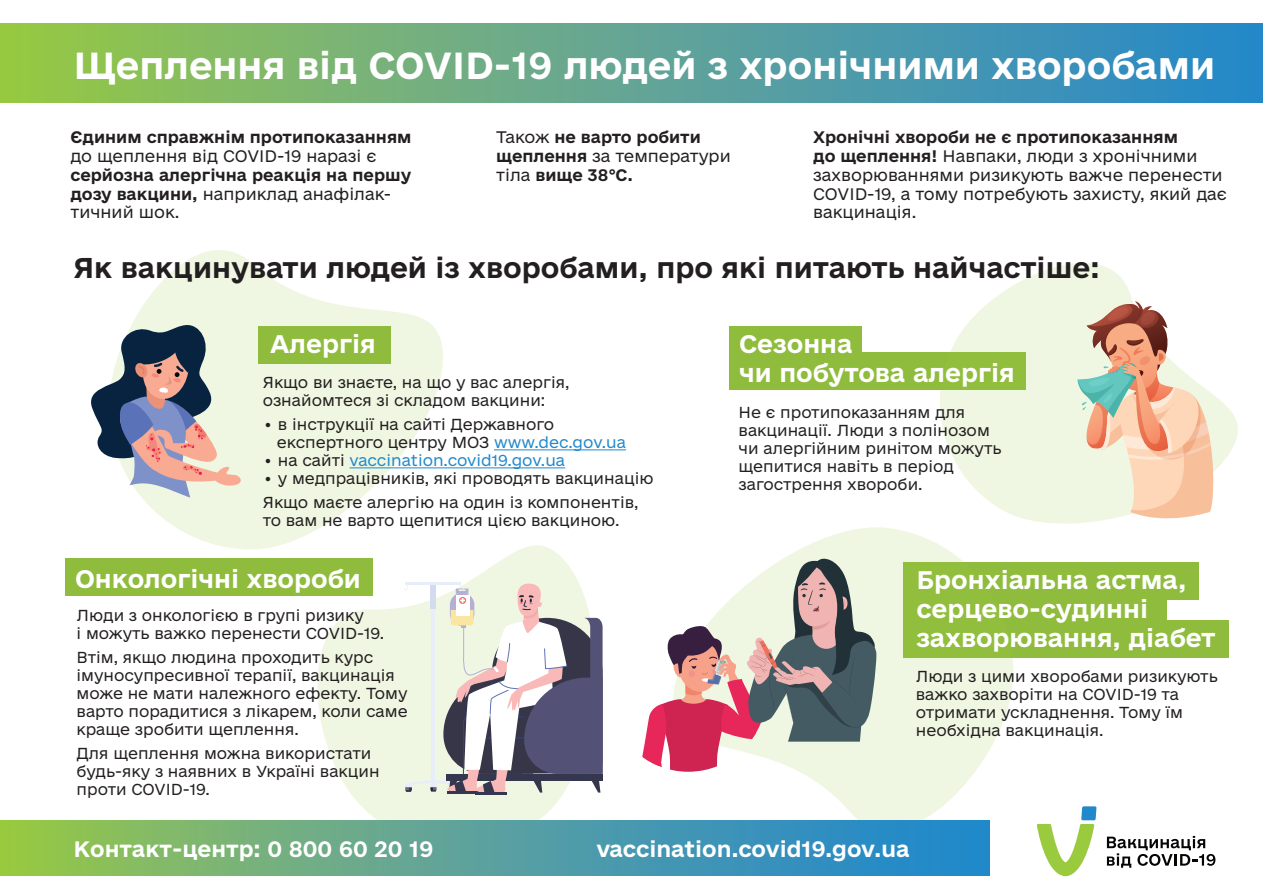
<style>
.page{position:relative;width:1263px;height:893px;background:#fff}
.page>*{position:absolute;margin:0;border:0;box-sizing:border-box;transform-origin:0 0}
.t1{font:35.55px "e Ukraine Bold";color:#fff}
.t2{font:27px "e Ukraine Bold";color:#231f20}
.t3{font:24px/28.8px "e Ukraine Bold";color:#fff}
.t4{font:21px "e Ukraine Bold";color:#fff}
.t5{font:15.75px/18.9px "e Ukraine Light";color:#231f20}
.t6{font:15.75px "e Ukraine Bold";color:#231f20}
.t7{font:15px/18px "e Ukraine Light";color:#231f20}
.t8{font:15px "e Ukraine Light";color:#2189ca}
.s1{font-family:"e Ukraine Bold"}
.s2{font-family:"e Ukraine Light"}
.s3{color:#2189ca}
.s4{color:#231f20}
</style>
<div class="page">
<svg style="left:317px;top:545px;width:261px;height:275px;fill:#eff7e2"></svg>
<svg style="left:132px;top:250px;width:311px;height:299px;fill:#eff7e2"></svg>
<div style="left:258px;top:326px;width:132px;height:38px;background:#90bc3d"></div>
<div style="left:65px;top:558px;width:308px;height:38px;background:#90bc3d"></div>
<div style="left:903px;top:562px;width:295px;height:38px;background:#90bc3d"></div>
<div style="left:903px;top:620px;width:325px;height:38px;background:#90bc3d"></div>
<div style="left:903px;top:590px;width:263px;height:38px;background:#90bc3d"></div>
<div style="left:729px;top:326px;width:132px;height:38px;background:#90bc3d"></div>
<div style="left:729px;top:352px;width:296px;height:38px;background:#90bc3d"></div>
<svg style="left:785px;top:527px;width:228px;height:293px;fill:#eff7e2"></svg>
<svg style="left:642px;top:558px;width:234px;height:214px"></svg>
<svg style="left:940px;top:263px;width:298px;height:261px;fill:#eff7e2"></svg>
<div style="left:0;top:23px;width:1263px;height:79px;background:linear-gradient(to right,#9ac64d,#2886d2)"></div>
<svg style="left:0;top:820px;width:990px;height:56px;background:#59a396"></svg>
<svg style="left:1107px;top:836px;width:108px;height:32px"></svg>
<svg style="left:1037px;top:806px;width:59px;height:70px"></svg>
<svg style="left:91px;top:324px;width:154px;height:174px;background:#a9a6aa"></svg>
<svg style="left:1074px;top:301px;width:143px;height:223px"></svg>
<hr style="left:494px;top:449px;width:132px;height:1px;background:#2189ca">
<hr style="left:350px;top:467px;width:215px;height:1px;background:#2189ca">
<hr style="left:447px;top:791px;width:31px;height:3px;background:#35374f">
<hr style="left:475px;top:792px;width:32px;height:2px;background:#35374f">
<svg style="left:404px;top:582px;width:199px;height:211px"></svg>
<h1 class="t1" style="left:73px;top:43px;width:1143px">Щеплення від COVID-19 людей з хронічними хворобами</h1>
<p class="t6" style="left:70px;top:127px;width:343px">Єдиним справжнім протипоказанням</p>
<p class="t5" style="left:70px;top:147px;width:307px">до щеплення від COVID-19 наразі є</p>
<p class="t6" style="left:70px;top:165px;width:342px">серйозна алергічна реакція на першу</p>
<p class="t5" style="left:70px;top:185px;width:322px"><span class="s1">дозу вакцини,</span> наприклад анафілак&shy;тичний шок.</p>
<p class="t6" style="left:496px;top:127px;width:206px"><span class="s2">Також</span> не варто робити</p>
<p class="t5" style="left:496px;top:147px;width:236px"><span class="s1">щеплення</span> за температури</p>
<p class="t6" style="left:496px;top:165px;width:138px"><span class="s2">тіла</span> вище 38°C.</p>
<p class="t6" style="left:813px;top:127px;width:366px">Хронічні хвороби не є протипоказанням</p>
<p class="t5" style="left:813px;top:147px;width:415px"><span class="s1">до щеплення!</span> Навпаки, люди з хронічними захворюваннями ризикують важче перенести COVID-19, а тому потребують захисту, який дає вакцинація.</p>
<h2 class="t2" style="left:73px;top:251px;width:1028px">Як вакцинувати людей із хворобами, про які питають найчастіше:</h2>
<h3 class="t3" style="left:270px;top:330px;width:107px">Алергія</h3>
<p class="t7" style="left:263px;top:374px;width:308px">Якщо ви знаєте, на що у вас алергія, ознайомтеся зі складом вакцини:</p>
<p class="t7" style="left:277px;top:416px;width:351px;text-indent:-14px">• в інструкції на сайті Державного експертного центру МОЗ <span class="s3">www.dec.gov.ua</span></p>
<p class="t8" style="left:263px;top:451px;width:304px"><span class="s4">• на сайті</span> vaccination.covid19.gov.ua</p>
<p class="t7" style="left:263px;top:467px;width:392px;line-height:24px">• у медпрацівників, які проводять вакцинацію<br>Якщо маєте алергію на один із компонентів,</p>
<p class="t7" style="left:263px;top:512px;width:358px">то вам не варто щепитися цією вакциною.</p>
<h3 class="t3" style="left:75px;top:565px;width:287px">Онкологічні хвороби</h3>
<p class="t7" style="left:77px;top:607px;width:309px">Люди з онкологією в групі ризику<br>і можуть важко перенести COVID-19.</p>
<p class="t7" style="left:77px;top:649px;width:333px">Втім, якщо людина проходить курс імуносупресивної терапії, вакцинація може не мати належного ефекту. Тому варто порадитися з лікарем, коли саме краще зробити щеплення.</p>
<p class="t7" style="left:77px;top:745px;width:304px">Для щеплення можна використати будь-яку з наявних в Україні вакцин проти COVID-19.</p>
<h3 class="t3" style="left:739px;top:330px;width:277px">Сезонна<br>чи побутова алергія</h3>
<p class="t7" style="left:739px;top:404px;width:265px">Не є протипоказанням для вакцинації. Люди з полінозом чи алергійним ринітом можуть щепитися навіть в період загострення хвороби.</p>
<h3 class="t3" style="left:916px;top:567px;width:301px">Бронхіальна астма, серцево-судинні захворювання, діабет</h3>
<p class="t7" style="left:916px;top:668px;width:303px">Люди з цими хворобами ризикують важко захворіти на COVID-19 та отримати ускладнення. Тому їм необхідна вакцинація.</p>
<h3 class="t4" style="left:73px;top:836px;width:362px">Контакт-центр: 0 800 60 20 19</h3>
<h3 class="t4" style="left:596px;top:836px;width:315px">vaccination.covid19.gov.ua</h3>
</div>
